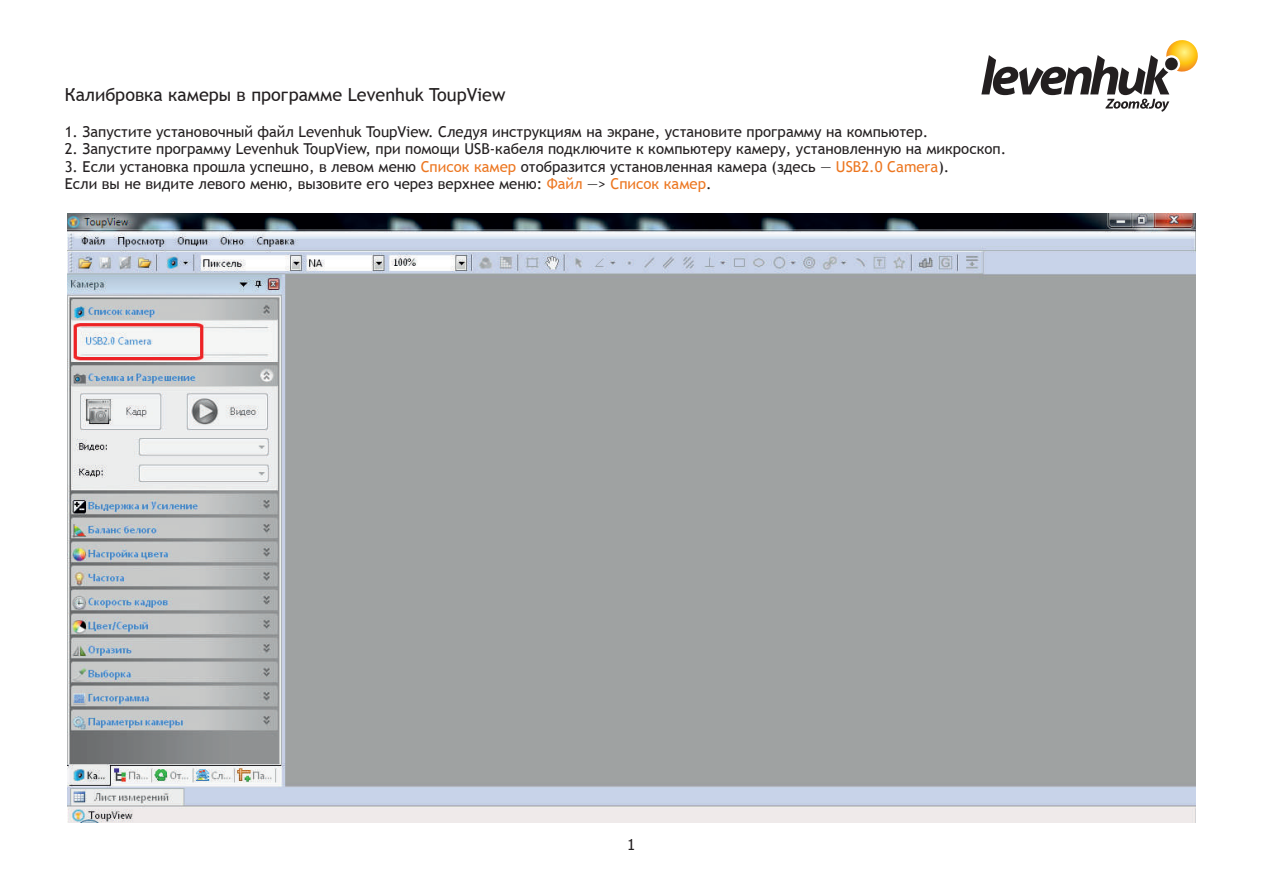
<style>
.page{position:relative;width:1263px;height:893px;background:#fff}
.page>*{position:absolute;margin:0;border:0;box-sizing:border-box;transform-origin:0 0}
.t1{font:18px "Trebuchet MS";color:#231f20}
.t2{font:15px/17.4px "Trebuchet MS";color:#231f20}
.t3{font:15px "Tahoma";color:#231f20}
.s1{color:#ec7620}
</style>
<div class="page">
<svg style="left:981px;top:40px;width:217px;height:72px"></svg>
<img style="left:67px;top:214px;width:1129px;height:609px">
<p class="t1" style="left:65px;top:88px;width:442px">Калибровка камеры в программе Levenhuk ToupView</p>
<p class="t2" style="left:65px;top:124px;width:865px">1. Запустите установочный файл Levenhuk ToupView. Следуя инструкциям на экране, установите программу на компьютер.</p>
<p class="t2" style="left:65px;top:142px;width:943px">2. Запустите программу Levenhuk ToupView, при помощи USB-кабеля подключите к компьютеру камеру, установленную на микроскоп.</p>
<p class="t2" style="left:65px;top:159px;width:886px">3. Если установка прошла успешно, в левом меню <span class="s1">Список камер</span> отобразится установленная камера (здесь — <span class="s1">USB2.0 Camera</span>).<br>Если вы не видите левого меню, вызовите его через верхнее меню: <span class="s1">Файл</span> —&gt; <span class="s1">Список камер</span>.</p>
<p class="t3" style="left:627px;top:839px;width:10px">1</p>
</div>
